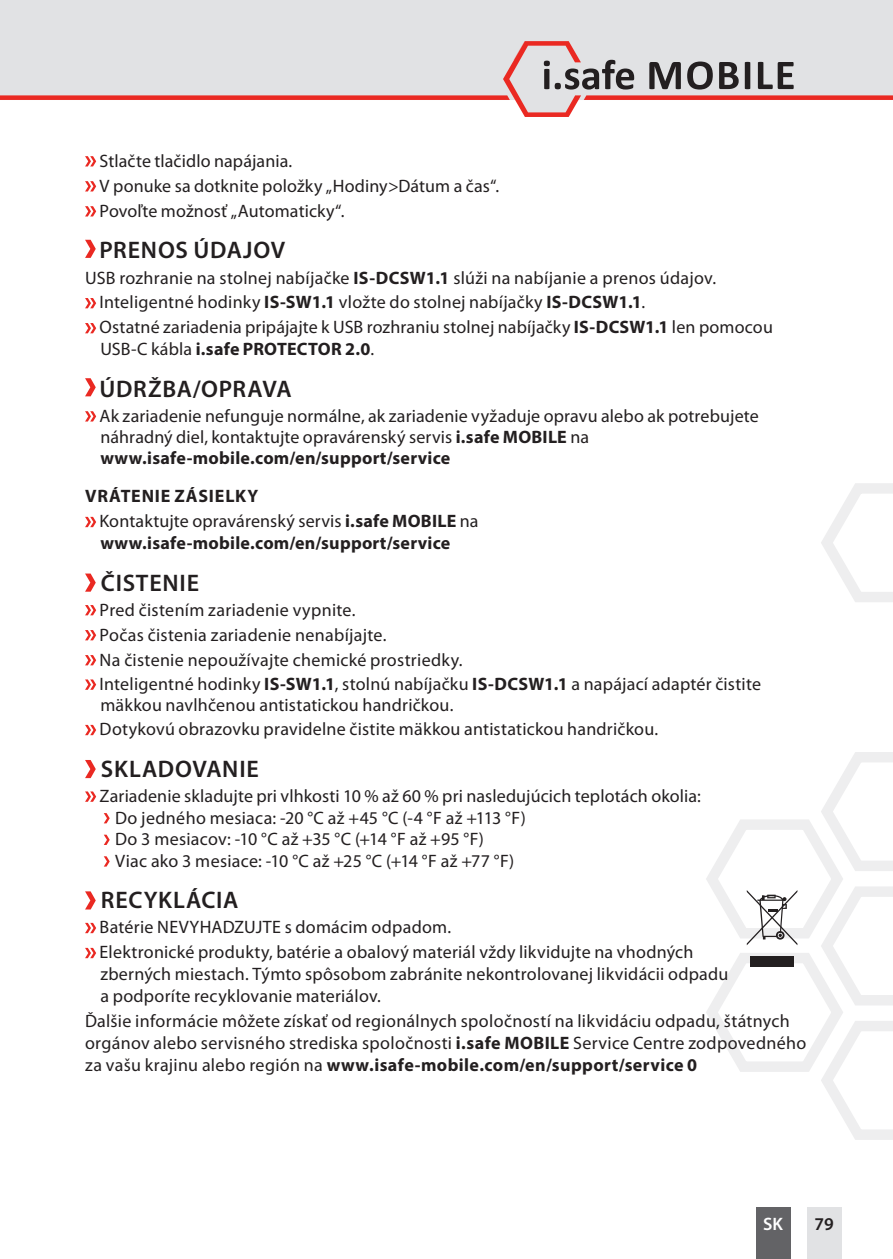
<style>
.page{position:relative;width:893px;height:1259px;background:#fff}
.page>*{position:absolute;margin:0;border:0;box-sizing:border-box;transform-origin:0 0}
.t1{font:600 24px "Myriad Pro";letter-spacing:.035em;color:#231f20}
.t2{font:18px/24.9px "Myriad Pro";letter-spacing:.01em;color:#231f20}
.t3{font:700 18px "Myriad Pro";letter-spacing:.01em;color:#231f20}
.t4{font:600 18px "Myriad Pro";color:#fff}
.t5{font:600 18px "Myriad Pro";color:#231f20}
.s1{font-weight:700}
.s2{font-weight:400}
</style>
<div class="page">
<svg style="left:821px;top:483px;width:72px;height:119px"></svg>
<div style="left:756px;top:1208px;width:34px;height:51px;background:#636366"></div>
<div style="left:807px;top:1208px;width:34px;height:51px;background:#e1e2e4"></div>
<div style="left:0;top:0;width:893px;height:41px;background:#e1e2e4"></div>
<svg style="left:0;top:41px;width:893px;height:76px"></svg>
<svg style="left:85px;top:156px;width:11px;height:10px"></svg>
<svg style="left:85px;top:181px;width:11px;height:10px"></svg>
<svg style="left:85px;top:206px;width:11px;height:10px"></svg>
<svg style="left:85px;top:240px;width:11px;height:18px"></svg>
<svg style="left:85px;top:298px;width:11px;height:10px"></svg>
<svg style="left:85px;top:323px;width:11px;height:10px"></svg>
<svg style="left:85px;top:378px;width:11px;height:18px"></svg>
<svg style="left:85px;top:411px;width:11px;height:10px"></svg>
<svg style="left:85px;top:517px;width:11px;height:10px"></svg>
<svg style="left:85px;top:573px;width:11px;height:19px"></svg>
<svg style="left:85px;top:605px;width:11px;height:10px"></svg>
<svg style="left:85px;top:630px;width:11px;height:10px"></svg>
<svg style="left:85px;top:655px;width:11px;height:10px"></svg>
<svg style="left:85px;top:679px;width:11px;height:11px"></svg>
<svg style="left:85px;top:725px;width:11px;height:10px"></svg>
<svg style="left:85px;top:760px;width:11px;height:18px"></svg>
<svg style="left:85px;top:791px;width:11px;height:11px"></svg>
<svg style="left:104px;top:813px;width:6px;height:10px"></svg>
<svg style="left:104px;top:834px;width:6px;height:11px"></svg>
<svg style="left:104px;top:856px;width:6px;height:10px"></svg>
<svg style="left:85px;top:891px;width:11px;height:18px"></svg>
<svg style="left:706px;top:752px;width:187px;height:388px"></svg>
<svg style="left:85px;top:923px;width:11px;height:10px"></svg>
<svg style="left:85px;top:948px;width:11px;height:10px"></svg>
<p class="t2" style="left:100px;top:148px;width:401px">Stlačte tlačidlo napájania.<br>V ponuke sa dotknite položky „Hodiny&gt;Dátum a čas“.<br>Povoľte možnosť „Automaticky“.</p>
<h1 class="t1" style="left:99px;top:235px;width:187px">PRENOS ÚDAJOV</h1>
<p class="t2" style="left:100px;top:265px;width:675px;text-indent:-15px">USB rozhranie na stolnej nabíjačke <span class="s1">IS-DCSW1.1</span> slúži na nabíjanie a prenos údajov.<br>Inteligentné hodinky <span class="s1">IS-SW1.1</span> vložte do stolnej nabíjačky <span class="s1">IS-DCSW1.1</span>.<br>Ostatné zariadenia pripájajte k USB rozhraniu stolnej nabíjačky <span class="s1">IS-DCSW1.1</span> len pomocou</p>
<p class="t3" style="left:100px;top:337px;width:275px"><span class="s2">USB-C kábla</span> i.safe PROTECTOR 2.0<span class="s2">.</span></p>
<h1 class="t1" style="left:99px;top:373px;width:194px">ÚDRŽBA/OPRAVA</h1>
<p class="t2" style="left:100px;top:405px;width:661px;line-height:21px">Ak zariadenie nefunguje normálne, ak zariadenie vyžaduje opravu alebo ak potrebujete náhradný diel, kontaktujte opravárenský servis <span class="s1">i.safe MOBILE</span> na <span class="s1">www.isafe-mobile.com/en/support/service</span></p>
<p class="t2" style="left:100px;top:483px;width:380px;text-indent:-14px"><span class="s1">VRÁTENIE ZÁSIELKY<br></span>Kontaktujte opravárenský servis <span class="s1">i.safe MOBILE</span> na</p>
<p class="t3" style="left:100px;top:531px;width:352px">www.isafe-mobile.com/en/support/service</p>
<h1 class="t1" style="left:101px;top:567px;width:100px">ČISTENIE</h1>
<p class="t2" style="left:100px;top:597px;width:663px">Pred čistením zariadenie vypnite.<br>Počas čistenia zariadenie nenabíjajte.<br>Na čistenie nepoužívajte chemické prostriedky.<br>Inteligentné hodinky <span class="s1">IS-SW1.1</span>, stolnú nabíjačku <span class="s1">IS-DCSW1.1</span> a napájací adaptér čistite</p>
<p class="t2" style="left:100px;top:692px;width:560px">mäkkou navlhčenou antistatickou handričkou.<br>Dotykovú obrazovku pravidelne čistite mäkkou antistatickou handričkou.</p>
<h1 class="t1" style="left:101px;top:753px;width:159px">SKLADOVANIE</h1>
<p class="t2" style="left:115px;top:785px;width:587px;line-height:21.6px;text-indent:-16px">Zariadenie skladujte pri vlhkosti 10 % až 60 % pri nasledujúcich teplotách okolia:<br>Do jedného mesiaca: -20 °C až +45 °C (-4 °F až +113 °F)<br>Do 3 mesiacov: -10 °C až +35 °C (+14 °F až +95 °F)<br>Viac ako 3 mesiace: -10 °C až +25 °C (+14 °F až +77 °F)</p>
<h1 class="t1" style="left:101px;top:885px;width:139px">RECYKLÁCIA</h1>
<p class="t2" style="left:100px;top:914px;width:595px">Batérie NEVYHADZUJTE s domácim odpadom.<br>Elektronické produkty, batérie a obalový materiál vždy likvidujte na vhodných</p>
<p class="t2" style="left:100px;top:963px;width:630px;line-height:21.6px">zberných miestach. Týmto spôsobom zabránite nekontrolovanej likvidácii odpadu a podporíte recyklovanie materiálov.</p>
<p class="t2" style="left:85px;top:1010px;width:723px;line-height:21.6px">Ďalšie informácie môžete získať od regionálnych spoločností na likvidáciu odpadu, štátnych orgánov alebo servisného strediska spoločnosti <span class="s1">i.safe MOBILE</span> Service Centre zodpovedného za vašu krajinu alebo región na <span class="s1">www.isafe-mobile.com/en/support/service 0</span></p>
<p class="t4" style="left:763px;top:1212px;width:21px">SK</p>
<p class="t5" style="left:815px;top:1212px;width:21px">79</p>
</div>
